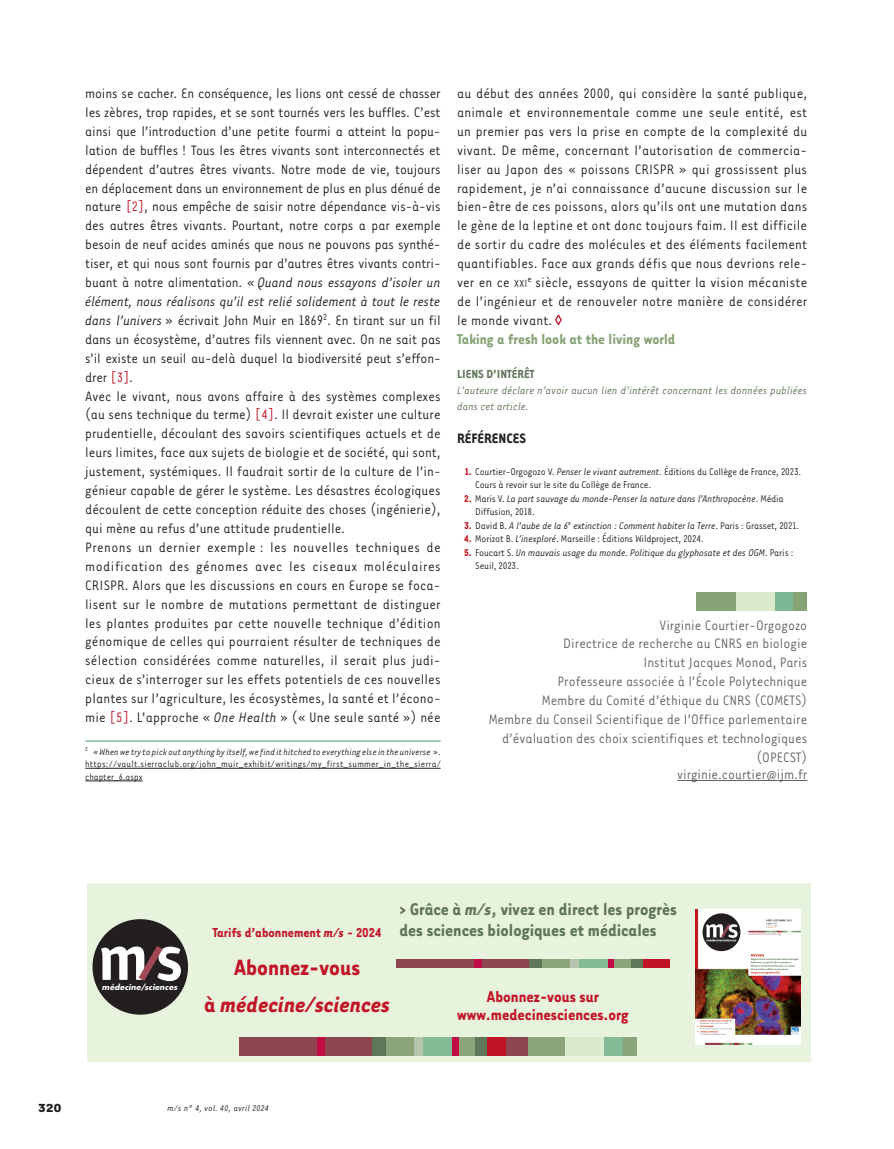
<style>
.page{position:relative;width:894px;height:1149px;background:#fff}
.page>*{position:absolute;margin:0;border:0;box-sizing:border-box;transform-origin:0 0}
.t1{font:italic 700 25.5px/37.5px "Tarzana Nar OT";color:#c11527;text-align:center}
.t2{font:700 19.5px/21px "Tarzana Nar OT";color:#5f7659}
.t3{font:700 18px/18px "Tarzana Nar OT";color:#c11527;text-align:center}
.t4{font:700 16.5px "Tarzana Nar OT";color:#86a375}
.t5{font:15.75px/18.9px "Tarzana Nar OT";color:#231f20;text-align:justify}
.t6{font:15.75px/18.9px "Tarzana Nar OT";color:#636366;text-align:right}
.t7{font:700 15.75px "Tarzana Nar OT";color:#231f20}
.t8{font:700 15px "Tarzana Nar OT";color:#c11527}
.t9{font:700 13.5px "Tarzana Nar OT";color:#5f7659}
.t10{font:700 13.5px "Tarzana Wide OT";color:#231f20}
.t11{font:italic 12.45px/15.9px "Tarzana Nar OT";color:#5f7659}
.t12{font:italic 11.25px/13.5px "Tarzana Nar OT";letter-spacing:-.015em;color:#231f20}
.t13{font:11.25px/13.5px "Tarzana Nar OT";letter-spacing:-.015em;color:#231f20}
.t14{font:10.5px/12.6px "Tarzana Nar OT";letter-spacing:.02em;color:#231f20;text-align:justify}
.t15{font:italic 9.75px "Tarzana Nar OT";letter-spacing:.025em;color:#231f20}
.t16{font:italic 700 7.8px "Futura";letter-spacing:.01em;color:#fff}
.s1{color:#c11527}
.s2{font-style:italic}
.s3{font-size:11.85px}
.s4{font-weight:700;color:#c4121a}
.s5{font-weight:700;font-style:normal;color:#c4121a}
.s6{font-style:normal}
</style>
<div class="page">
<hr style="left:677px;top:780px;width:129px;height:1px;background:#636366">
<svg style="left:555px;top:315px;width:6px;height:10px"></svg>
<div style="left:773px;top:592px;width:21px;height:18px;background:#7db894"></div>
<div style="left:793px;top:592px;width:13px;height:18px;background:#86a375"></div>
<div style="left:696px;top:592px;width:39px;height:18px;background:#86a375"></div>
<div style="left:735px;top:592px;width:39px;height:18px;background:#d9eaca"></div>
<hr style="left:85px;top:740px;width:355px;height:1px;background:#84ba95">
<hr style="left:85px;top:768px;width:355px;height:1px;background:#231f20">
<hr style="left:85px;top:780px;width:57px;height:1px;background:#231f20">
<div style="left:87px;top:883px;width:723px;height:179px;background:#e8f3de"></div>
<div style="left:396px;top:959px;width:133px;height:9px;background:#8d454f"></div>
<div style="left:529px;top:959px;width:26px;height:9px;background:#5f7659"></div>
<div style="left:629px;top:959px;width:14px;height:9px;background:#5f7659"></div>
<div style="left:542px;top:959px;width:29px;height:9px;background:#8ba479"></div>
<div style="left:578px;top:959px;width:29px;height:9px;background:#84ba95"></div>
<div style="left:612px;top:959px;width:18px;height:9px;background:#8ba479"></div>
<div style="left:570px;top:959px;width:8px;height:9px;background:#b6c4ad"></div>
<div style="left:474px;top:959px;width:7px;height:9px;background:#c10d45"></div>
<div style="left:607px;top:959px;width:6px;height:9px;background:#c10d45"></div>
<div style="left:643px;top:959px;width:26px;height:9px;background:#c11527"></div>
<div style="left:239px;top:1037px;width:134px;height:19px;background:#8d454f"></div>
<div style="left:372px;top:1037px;width:20px;height:19px;background:#5f7659"></div>
<div style="left:474px;top:1037px;width:13px;height:19px;background:#5f7659"></div>
<div style="left:386px;top:1037px;width:29px;height:19px;background:#8ba479"></div>
<div style="left:422px;top:1037px;width:30px;height:19px;background:#84ba95"></div>
<div style="left:603px;top:1037px;width:20px;height:19px;background:#84ba95"></div>
<div style="left:456px;top:1037px;width:19px;height:19px;background:#8ba479"></div>
<div style="left:622px;top:1037px;width:14px;height:19px;background:#8ba479"></div>
<div style="left:526px;top:1037px;width:39px;height:19px;background:#8ba479"></div>
<div style="left:565px;top:1037px;width:38px;height:19px;background:#daebcb"></div>
<div style="left:414px;top:1037px;width:9px;height:19px;background:#b6c4ad"></div>
<div style="left:317px;top:1037px;width:7px;height:19px;background:#c10d45"></div>
<div style="left:452px;top:1037px;width:6px;height:19px;background:#c10d45"></div>
<div style="left:487px;top:1037px;width:27px;height:19px;background:#c11527"></div>
<div style="left:506px;top:1037px;width:21px;height:19px;background:#8d454f"></div>
<div style="left:92px;top:919px;width:96px;height:95px;background:#231f20;border-radius:50%"></div>
<svg style="left:101px;top:946px;width:80px;height:34px"></svg>
<img style="left:695px;top:909px;width:105px;height:135px">
<p class="t5" style="left:85px;top:83px;width:357px;text-align:left">moins se cacher. En conséquence, les lions ont cessé de chasser les zèbres, trop rapides, et se sont tournés vers les buffles. C’est ainsi que l’introduction d’une petite fourmi a atteint la popu&shy;lation de buffles ! Tous les êtres vivants sont interconnectés et dépendent d’autres êtres vivants. Notre mode de vie, toujours en déplacement dans un environnement de plus en plus dénué de nature <span class="s1">[2]</span>, nous empêche de saisir notre dépendance vis-à-vis des autres êtres vivants. Pourtant, notre corps a par exemple besoin de neuf acides aminés que nous ne pouvons pas synthé- tiser, et qui nous sont fournis par d’autres êtres vivants contri&shy;buant à notre alimentation. « <span class="s2">Quand nous essayons d’isoler un élément, nous réalisons qu’il est relié solidement à tout le reste dans l’univers</span> » écrivait John Muir en 1869<sup>2</sup>. En tirant sur un fil dans un écosystème, d’autres fils viennent avec. On ne sait pas s’il existe un seuil au-delà duquel la biodiversité peut s’effon&shy;drer <span class="s1">[3]</span>.<br>Avec le vivant, nous avons affaire à des systèmes complexes (au sens technique du terme) <span class="s1">[4]</span>. Il devrait exister une culture prudentielle, découlant des savoirs scientifiques actuels et de leurs limites, face aux sujets de biologie et de société, qui sont, justement, systémiques. Il faudrait sortir de la culture de l’in&shy;génieur capable de gérer le système. Les désastres écologiques découlent de cette conception réduite des choses (ingénierie), qui mène au refus d’une attitude prudentielle.<br>Prenons un dernier exemple : les nouvelles techniques de modification des génomes avec les ciseaux moléculaires CRISPR. Alors que les discussions en cours en Europe se foca&shy;lisent sur le nombre de mutations permettant de distinguer les plantes produites par cette nouvelle technique d’édition génomique de celles qui pourraient résulter de techniques de sélection considérées comme naturelles, il serait plus judi&shy;cieux de s’interroger sur les effets potentiels de ces nouvelles plantes sur l’agriculture, les écosystèmes, la santé et l’écono&shy;mie <span class="s1">[5]</span>. L’approche « <span class="s2">One Health</span> » (« Une seule santé ») née</p>
<p class="t14" style="left:85px;top:744px;width:357px"><sup>2</sup> « <span class="s2">When we try to pick out anything by itself, we find it hitched to everything else in the universe</span> ». https://vault.sierraclub.org/john_muir_exhibit/writings/my_first_summer_in_the_sierra/ chapter_6.aspx</p>
<p class="t5" style="left:457px;top:83px;width:351px">au début des années 2000, qui considère la santé publique, animale et environnementale comme une seule entité, est un premier pas vers la prise en compte de la complexité du vivant. De même, concernant l’autorisation de commercia&shy;liser au Japon des « poissons CRISPR » qui grossissent plus rapidement, je n’ai connaissance d’aucune discussion sur le bien-être de ces poissons, alors qu’ils ont une mutation dans le gène de la leptine et ont donc toujours faim. Il est difficile de sortir du cadre des molécules et des éléments facilement quantifiables. Face aux grands défis que nous devrions rele&shy;ver en ce <span class="s3">xxi</span><sup>e</sup> siècle, essayons de quitter la vision mécaniste de l’ingénieur et de renouveler notre manière de considérer le monde vivant.</p>
<p class="t4" style="left:457px;top:328px;width:220px">Taking a fresh look at the living world</p>
<p class="t9" style="left:457px;top:365px;width:79px">LIENS D’INTÉRÊT</p>
<p class="t11" style="left:457px;top:382px;width:351px">L’auteure déclare n’avoir aucun lien d’intérêt concernant les données publiées dans cet article.</p>
<p class="t7" style="left:457px;top:428px;width:70px">RÉFÉRENCES</p>
<p class="t13" style="left:475px;top:464px;width:327px;text-indent:-11px"><span class="s4">1.</span> Courtier-Orgogozo V. <span class="s2">Penser le vivant autrement</span>. Éditions du Collège de France, 2023.<br>Cours à revoir sur le site du Collège de France.</p>
<p class="t12" style="left:475px;top:491px;width:310px;text-indent:-11px"><span class="s5">2.</span> <span class="s6">Maris V.</span> La part sauvage du monde-Penser la nature dans l’Anthropocène<span class="s6">. Média<br>Diffusion, 2018.</span></p>
<p class="t12" style="left:464px;top:518px;width:336px"><span class="s5">3.</span> <span class="s6">David B.</span> A l’aube de la 6<sup>e</sup> extinction : Comment habiter la Terre<span class="s6">. Paris : Grasset, 2021.</span></p>
<p class="t13" style="left:464px;top:531px;width:241px"><span class="s4">4.</span> Morizot B. <span class="s2">L’inexploré</span>. Marseille : Éditions Wildproject, 2024.</p>
<p class="t12" style="left:475px;top:545px;width:319px;text-indent:-11px"><span class="s5">5.</span> <span class="s6">Foucart S.</span> Un mauvais usage du monde. Politique du glyphosate et des OGM<span class="s6">. Paris :<br>Seuil, 2023.</span></p>
<p class="t6" style="left:488px;top:614px;width:320px">Virginie Courtier-Orgogozo<br>Directrice de recherche au CNRS en biologie<br>Institut Jacques Monod, Paris<br>Professeure associée à l’École Polytechnique<br>Membre du Comité d’éthique du CNRS (COMETS)<br>Membre du Conseil Scientifique de l’Office parlementaire d’évaluation des choix scientifiques et technologiques (OPECST)</p>
<p class="t6" style="left:677px;top:763px;width:131px">virginie.courtier@ijm.fr</p>
<p class="t10" style="left:38px;top:1098px;width:26px">320</p>
<p class="t16" style="left:102px;top:981px;width:77px">médecine/sciences</p>
<p class="t8" style="left:213px;top:923px;width:170px">Tarifs d’abonnement <span class="s2">m/s</span> - 2024</p>
<h1 class="t1" style="left:204px;top:946px;width:187px"><span class="s6">Abonnez-vous<br>à</span> médecine/sciences</h1>
<p class="t2" style="left:399px;top:897px;width:279px">&gt; Grâce à <span class="s2">m/s</span>, vivez en direct les progrès des sciences biologiques et médicales</p>
<p class="t3" style="left:457px;top:986px;width:173px">Abonnez-vous sur www.medecinesciences.org</p>
<p class="t15" style="left:167px;top:1102px;width:103px">m/s n° 4, vol. 40, avril 2024</p>
</div>
